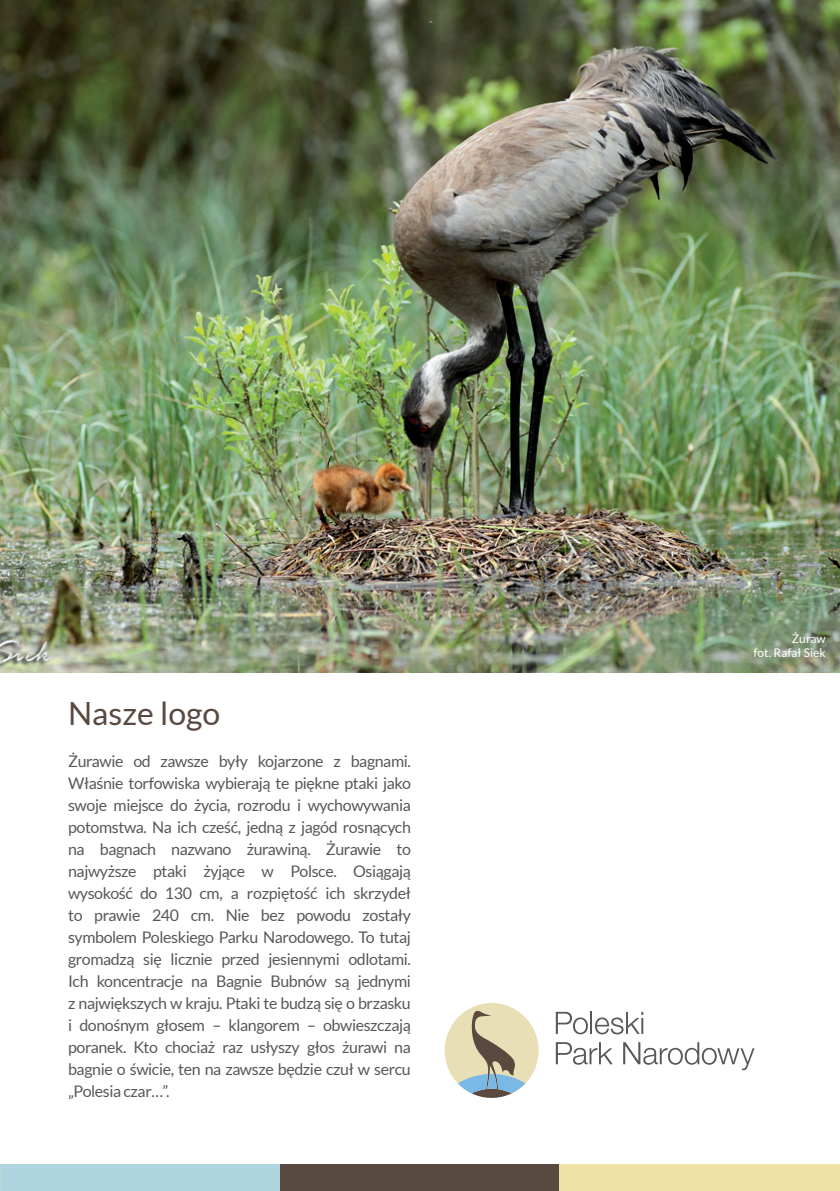
<style>
.page{position:relative;width:840px;height:1191px;background:#fff}
.page>*{position:absolute;margin:0;border:0;box-sizing:border-box;transform-origin:0 0}
.t1{font:32px "Lato";color:#594a41}
.t2{font:16px/22px "Lato";letter-spacing:-.025em;color:#57585a;text-align:justify}
.t3{font:12px/14.4px "Lato";color:#fff;text-align:right}
</style>
<div class="page">
<img style="left:0;top:0;width:839px;height:672px">
<svg style="left:444px;top:1003px;width:94px;height:94px"></svg>
<svg style="left:555px;top:1011px;width:32px;height:23px"></svg>
<hr style="left:590px;top:1011px;width:2px;height:23px;background:#57585a">
<svg style="left:595px;top:1011px;width:48px;height:23px"></svg>
<svg style="left:555px;top:1042px;width:57px;height:22px"></svg>
<svg style="left:623px;top:1042px;width:131px;height:28px"></svg>
<div style="left:0;top:1164px;width:280px;height:27px;background:#aed5df"></div>
<div style="left:280px;top:1164px;width:279px;height:27px;background:#594a41"></div>
<div style="left:559px;top:1164px;width:280px;height:27px;background:#f0e2a7"></div>
<h1 class="t1" style="left:68px;top:695px;width:154px">Nasze logo</h1>
<p class="t2" style="left:68px;top:749px;width:344px">Żurawie od zawsze były kojarzone z bagnami.<br>Właśnie torfowiska wybierają te piękne ptaki jako swoje miejsce do życia, rozrodu i wychowywania potomstwa. Na ich cześć, jedną z jagód rosnących na bagnach nazwano żurawiną. Żurawie to najwyższe ptaki żyjące w Polsce. Osiągają wysokość do 130 cm, a rozpiętość ich skrzydeł to prawie 240 cm. Nie bez powodu zostały symbolem Poleskiego Parku Narodowego. To tutaj gromadzą się licznie przed jesiennymi odlotami.<br>Ich koncentracje na Bagnie Bubnów są jednymi z największych w kraju. Ptaki te budzą się o brzasku i donośnym głosem – klangorem – obwieszczają poranek. Kto chociaż raz usłyszy głos żurawi na bagnie o świcie, ten na zawsze będzie czuł w sercu „Polesia czar…”.</p>
<p class="t3" style="left:753px;top:631px;width:74px">Żuraw<br>fot. Rafał Siek</p>
</div>
